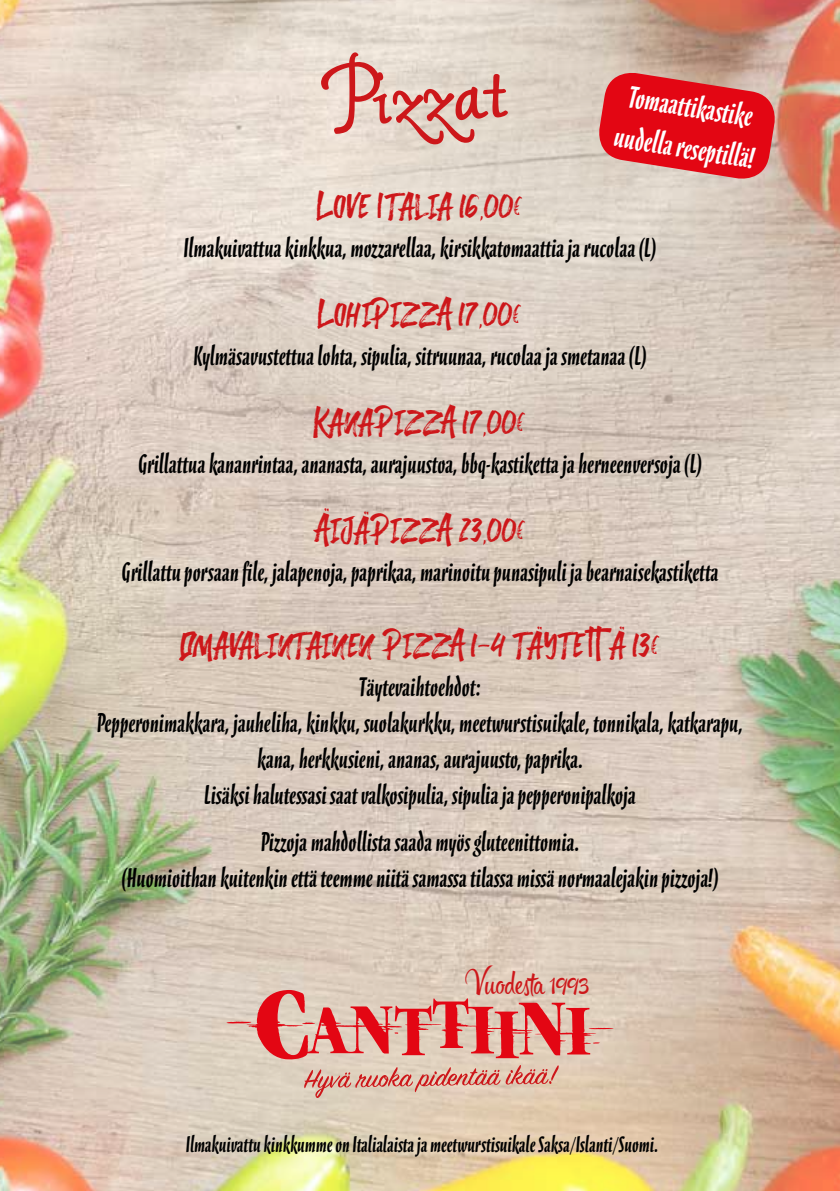
<style>
.page{position:relative;width:840px;height:1191px;background:#fff}
.page>*{position:absolute;margin:0;border:0;box-sizing:border-box;transform-origin:0 0}
.t1{font:81px "Mama Script";color:#cd171a}
.t2{font:36px "Hoomies Bomhies Font Duo";letter-spacing:-.06em;color:#cd171a}
.t3{font:36px "Hoomies Bomhies Font Duo";letter-spacing:-.02em;color:#cd171a}
.t4{font:29.2px "Hipster Script Pro";color:#cd171a}
.t5{font:700 27.6px/41.4px "Scarborough ITC Std";color:#fff}
.t6{font:700 24px/36px "Scarborough ITC Std";color:#000;text-align:center}
.t7{font:700 20px "Scarborough ITC Std";color:#000}
</style>
<div class="page">
<img style="left:0;top:0;width:839px;height:1191px">
<svg style="left:226px;top:990px;width:387px;height:108px;background:#dea397"></svg>
<svg style="left:594px;top:69px;width:184px;height:114px;background:#de4044"></svg>
<h1 class="t1" style="left:330px;top:50px;width:177px;rotate:-3deg">Pizzat</h1>
<p class="t5" style="left:624px;top:75px;width:143px;rotate:9deg">Tomaattikastike uudella reseptillä!</p>
<h2 class="t2" style="left:316px;top:181px;width:208px">Love Italia 16,00€</h2>
<p class="t6" style="left:183px;top:230px;width:474px">Ilmakuivattua kinkkua, mozzarellaa, kirsikkatomaattia ja rucolaa (L)</p>
<h2 class="t3" style="left:317px;top:289px;width:206px">Lohipizza 17,00€</h2>
<p class="t6" style="left:193px;top:338px;width:454px">Kylmäsavustettua lohta, sipulia, sitruunaa, rucolaa ja smetanaa (L)</p>
<h2 class="t2" style="left:313px;top:397px;width:214px">Kanapizza 17,00€</h2>
<p class="t6" style="left:138px;top:446px;width:565px">Grillattua kananrintaa, ananasta, aurajuustoa, bbq-kastiketta ja herneenversoja (L)</p>
<h2 class="t2" style="left:313px;top:505px;width:214px">Äijäpizza 23,00€</h2>
<p class="t6" style="left:121px;top:554px;width:598px">Grillattu porsaan file, jalapenoja, paprikaa, marinoitu punasipuli ja bearnaisekastiketta</p>
<h2 class="t2" style="left:179px;top:620px;width:483px">Omavalintainen pizza 1-4 täytettä 13€</h2>
<p class="t6" style="left:97px;top:669px;width:647px">Täytevaihtoehdot:<br>Pepperonimakkara, jauheliha, kinkku, suolakurkku, meetwurstisuikale, tonnikala, katkarapu, kana, herkkusieni, ananas, aurajuusto, paprika.<br>Lisäksi halutessasi saat valkosipulia, sipulia ja pepperonipalkoja</p>
<p class="t6" style="left:121px;top:824px;width:598px">Pizzoja mahdollista saada myös gluteenittomia.<br>(Huomioithan kuitenkin että teemme niitä samassa tilassa missä normaalejakin pizzoja!)</p>
<p class="t4" style="left:471px;top:965px;width:119px">Vuodesta 1993</p>
<p class="t7" style="left:186px;top:1131px;width:473px">Ilmakuivattu kinkkumme on Italialaista ja meetwurstisuikale Saksa/Islanti/Suomi.</p>
</div>
